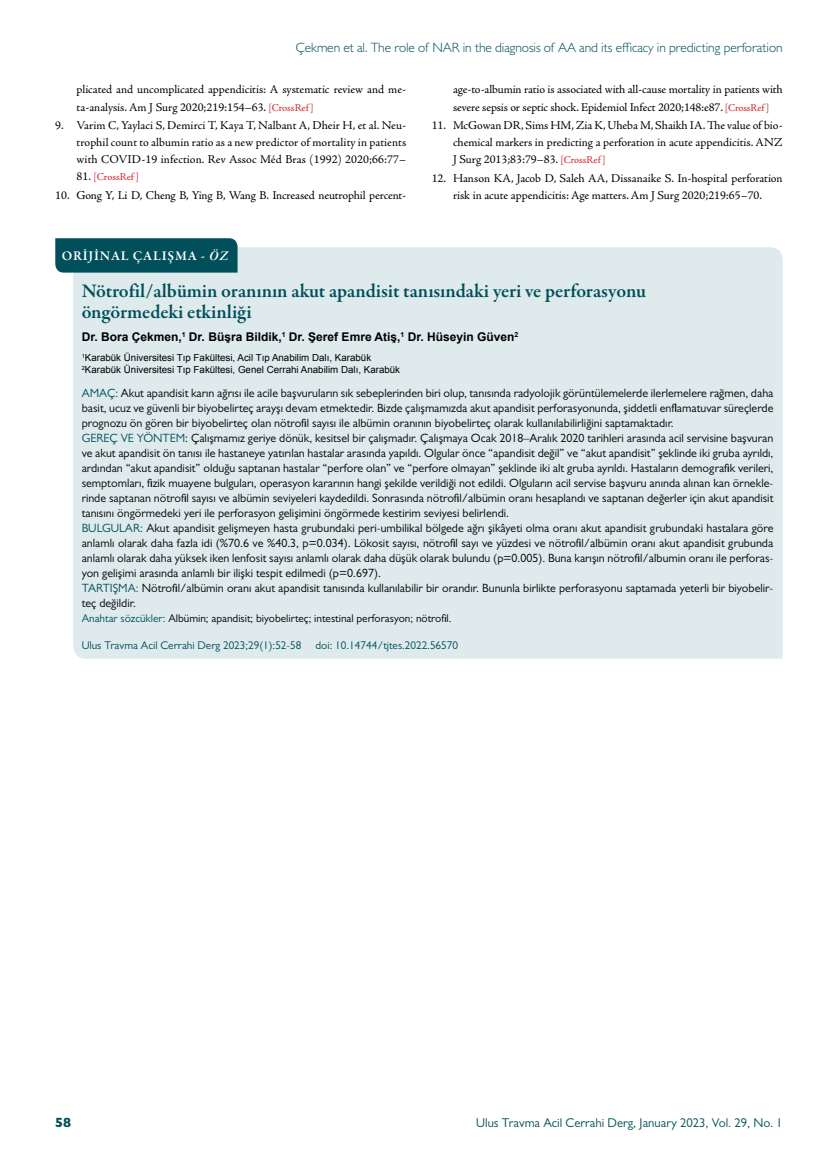
<style>
.page{position:relative;width:838px;height:1170px;background:#fff}
.page>*{position:absolute;margin:0;border:0;box-sizing:border-box;transform-origin:0 0}
.t1{font:600 19.5px/21px "Garamond Premr Pro";color:#004f5a}
.t2{font:300 13.5px "Gill Sans MT Pro";letter-spacing:-.005em;color:#004f5a}
.t3{font:600 13.5px "Garamond Premr Pro";letter-spacing:.055em;color:#fff}
.t4{font:800 13.5px "Gill Sans MT Pro";color:#004f5a}
.t5{font:12.75px "Gill Sans MT Pro";color:#004f5a}
.t6{font:12px/15px "Gill Sans MT Pro";color:#000}
.t7{font:12px/17.1px "Adobe Jenson Pro";letter-spacing:-.005em;color:#000}
.t8{font:700 12px "Arial";color:#000}
.t9{font:11.25px "Gill Sans MT Pro";color:#000}
.t10{font:11.25px "Gill Sans MT Pro";color:#004f5a}
.t11{font:10.5px "Adobe Jenson Pro";letter-spacing:-.005em;color:#d2232a}
.t12{font:9.75px/11.7px "Arial";color:#000}
.s1{font-size:10.5px;color:#d2232a}
.s2{font-size:12px;color:#000}
.s3{font-style:italic}
.s4{color:#004f5a}
</style>
<div class="page">
<div style="left:73px;top:247px;width:709px;height:411px;background:#deeaec"></div>
<div style="left:55px;top:238px;width:182px;height:34px;background:#004f5a"></div>
<p class="t2" style="left:296px;top:39px;width:488px">Çekmen et al. The role of NAR in the diagnosis of AA and its efficacy in predicting perforation</p>
<p class="t7" style="left:77px;top:81px;width:331px">plicated and uncomplicated appendicitis: A systematic review and me&shy;ta-analysis. Am J Surg 2020;219:154–63. <span class="s1">[CrossRef ]</span></p>
<p class="t7" style="left:77px;top:117px;width:331px;text-align:justify;text-indent:-21px">9. Varim C, Yaylaci S, Demirci T, Kaya T, Nalbant A, Dheir H, et al. Neu&shy;trophil count to albumin ratio as a new predictor of mortality in patients with COVID-19 infection. Rev Assoc Méd Bras (1992) 2020;66:77–</p>
<p class="t11" style="left:77px;top:171px;width:64px"><span class="s2">81.</span> [CrossRef ]</p>
<p class="t7" style="left:55px;top:187px;width:352px">10. Gong Y, Li D, Cheng B, Ying B, Wang B. Increased neutrophil percent-</p>
<p class="t3" style="left:62px;top:248px;width:168px">ORİJİNAL ÇALIŞMA - <span class="s3">ÖZ</span></p>
<p class="t7" style="left:453px;top:81px;width:331px">age-to-albumin ratio is associated with all-cause mortality in patients with severe sepsis or septic shock. Epidemiol Infect 2020;148:e87. <span class="s1">[CrossRef ]</span></p>
<p class="t7" style="left:453px;top:117px;width:331px;text-align:justify;text-indent:-21px">11. McGowan DR, Sims HM, Zia K, Uheba M, Shaikh IA. The value of bio&shy;chemical markers in predicting a perforation in acute appendicitis. ANZ J Surg 2013;83:79–83. <span class="s1">[CrossRef ]</span></p>
<p class="t7" style="left:432px;top:170px;width:352px;text-align:center">12. Hanson KA, Jacob D, Saleh AA, Dissanaike S. In-hospital perforation risk in acute appendicitis: Age matters. Am J Surg 2020;219:65–70.</p>
<h1 class="t1" style="left:82px;top:281px;width:566px">Nötrofil/albümin oranının akut apandisit tanısındaki yeri ve perforasyonu öngörmedeki etkinliği</h1>
<p class="t8" style="left:82px;top:329px;width:438px">Dr. Bora Çekmen,<sup>1</sup> Dr. Büşra Bildik,<sup>1</sup> Dr. Şeref Emre Atiş,<sup>1</sup> Dr. Hüseyin Güven<sup>2</sup></p>
<p class="t12" style="left:82px;top:352px;width:320px"><sup>1</sup>Karabük Üniversitesi Tıp Fakültesi, Acil Tıp Anabilim Dalı, Karabük<br><sup>2</sup>Karabük Üniversitesi Tıp Fakültesi, Genel Cerrahi Anabilim Dalı, Karabük</p>
<p class="t6" style="left:82px;top:385px;width:693px"><span class="s4">AMAÇ:</span> Akut apandisit karın ağrısı ile acile başvuruların sık sebeplerinden biri olup, tanısında radyolojik görüntülemelerde ilerlemelere rağmen, daha basit, ucuz ve güvenli bir biyobelirteç arayşı devam etmektedir. Bizde çalışmamızda akut apandisit perforasyonunda, şiddetli enflamatuvar süreçlerde prognozu ön gören bir biyobelirteç olan nötrofil sayısı ile albümin oranının biyobelirteç olarak kullanılabilirliğini saptamaktadır.<br><span class="s4">GEREÇ VE YÖNTEM</span>: Çalışmamız geriye dönük, kesitsel bir çalışmadır. Çalışmaya Ocak 2018–Aralık 2020 tarihleri arasında acil servisine başvuran ve akut apandisit ön tanısı ile hastaneye yatırılan hastalar arasında yapıldı. Olgular önce “apandisit değil” ve “akut apandisit” şeklinde iki gruba ayrıldı, ardından “akut apandisit” olduğu saptanan hastalar “perfore olan” ve “perfore olmayan” şeklinde iki alt gruba ayrıldı. Hastaların demografik verileri, semptomları, fizik muayene bulguları, operasyon kararının hangi şekilde verildiği not edildi. Olguların acil servise başvuru anında alınan kan örnekle&shy;rinde saptanan nötrofil sayısı ve albümin seviyeleri kaydedildi. Sonrasında nötrofil/albümin oranı hesaplandı ve saptanan değerler için akut apandisit tanısını öngörmedeki yeri ile perforasyon gelişimini öngörmede kestirim seviyesi belirlendi.<br><span class="s4">BULGULAR:</span> Akut apandisit gelişmeyen hasta grubundaki peri-umbilikal bölgede ağrı şikâyeti olma oranı akut apandisit grubundaki hastalara göre anlamlı olarak daha fazla idi (%70.6 ve %40.3, p=0.034). Lökosit sayısı, nötrofil sayı ve yüzdesi ve nötrofil/albümin oranı akut apandisit grubunda anlamlı olarak daha yüksek iken lenfosit sayısı anlamlı olarak daha düşük olarak bulundu (p=0.005). Buna karışın nötrofil/albumin oranı ile perforas&shy;yon gelişimi arasında anlamlı bir ilişki tespit edilmedi (p=0.697).<br><span class="s4">TARTIŞMA:</span> Nötrofil/albümin oranı akut apandisit tanısında kullanılabilir bir orandır. Bununla birlikte perforasyonu saptamada yeterli bir biyobelir&shy;teç değildir.</p>
<p class="t9" style="left:82px;top:612px;width:371px"><span class="s4">Anahtar sözcükler:</span> Albümin; apandisit; biyobelirteç; intestinal perforasyon; nötrofil.</p>
<p class="t10" style="left:82px;top:639px;width:221px">Ulus Travma Acil Cerrahi Derg 2023;29(1):52-58</p>
<p class="t10" style="left:315px;top:639px;width:144px">doi: 10.14744/tjtes.2022.56570</p>
<p class="t4" style="left:55px;top:1114px;width:18px">58</p>
<p class="t5" style="left:476px;top:1115px;width:308px">Ulus Travma Acil Cerrahi Derg, January 2023, Vol. 29, No. 1</p>
</div>
